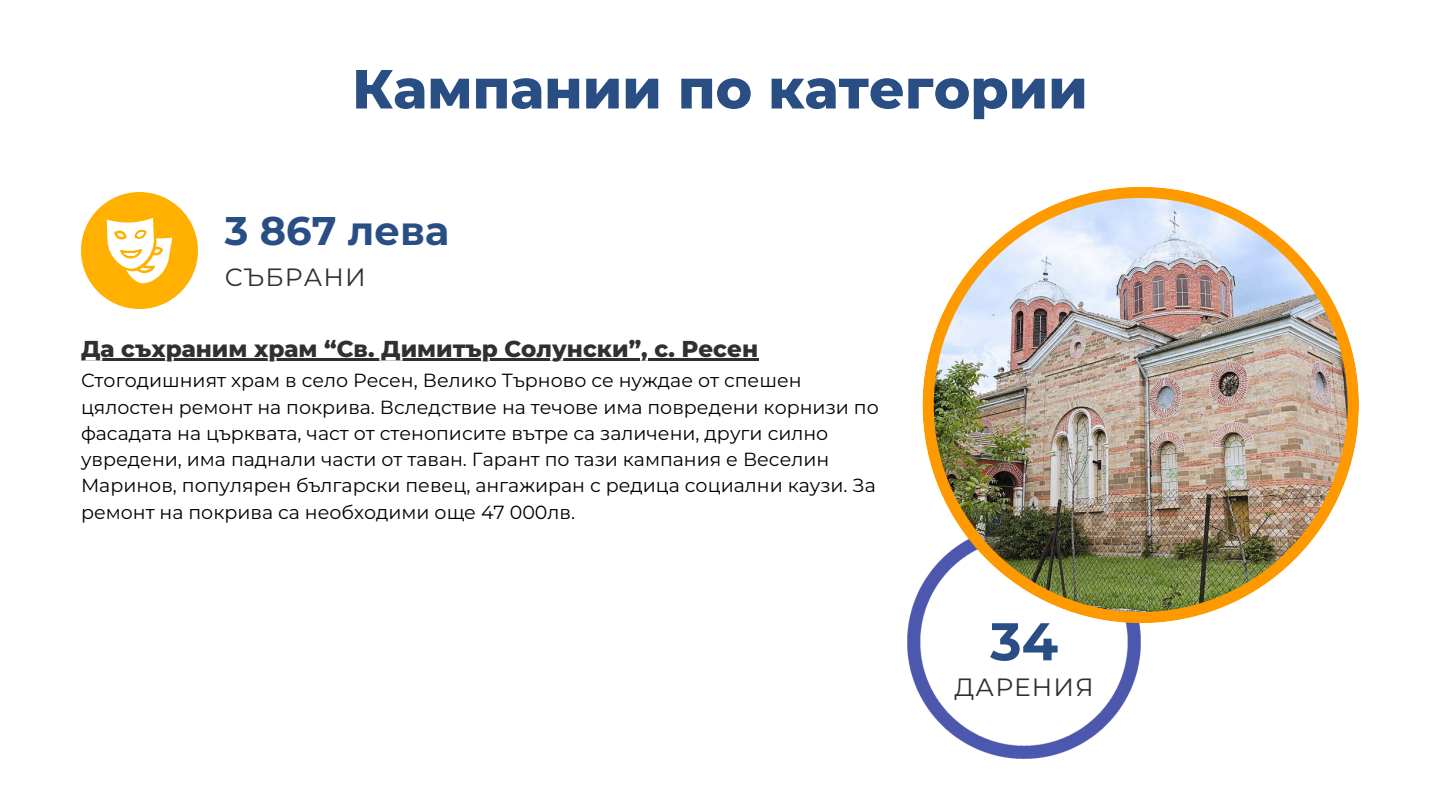
<style>
.page{position:relative;width:1440px;height:810px;background:#fff}
.page>*{position:absolute;margin:0;border:0;box-sizing:border-box;transform-origin:0 0}
.t1{font:800 55px "Montserrat";color:#284e84}
.t2{font:700 53px "Montserrat";color:#284e84}
.t3{font:700 40px "Montserrat";color:#284e84}
.t4{font:25px "Montserrat";letter-spacing:.045em;color:#2f3032}
.t5{font:800 23px "Montserrat";color:#2f3032}
.t6{font:19px/26.2px "Montserrat";color:#000}
</style>
<div class="page">
<div style="left:81px;top:192px;width:117px;height:117px;background:#ffb000;border-radius:50%"></div>
<svg style="left:107px;top:218px;width:65px;height:65px"></svg>
<img style="left:908px;top:585px;width:233px;height:173px">
<img style="left:922px;top:187px;width:437px;height:436px">
<hr style="left:81px;top:358px;width:677px;height:2px;background:#2f3032">
<p class="t1" style="left:352px;top:55px;width:737px">Кампании по категории</p>
<p class="t3" style="left:225px;top:207px;width:226px">3 867 лева</p>
<p class="t4" style="left:225px;top:262px;width:143px">СЪБРАНИ</p>
<p class="t5" style="left:81px;top:334px;width:679px">Да съхраним храм “Св. Димитър Солунски”, с. Ресен</p>
<h4 class="t6" style="left:81px;top:367px;width:799px">Стогодишният храм в село Ресен, Велико Търново се нуждае от спешен цялостен ремонт на покрива. Вследствие на течове има повредени корнизи по фасадата на църквата, част от стенописите вътре са заличени, други силно увредени, има паднали части от таван. Гарант по тази кампания е Веселин Маринов, популярен български певец, ангажиран с редица социални каузи. За ремонт на покрива са необходими още 47 000лв.</h4>
<h2 class="t2" style="left:990px;top:609px;width:69px">34</h2>
<h1 class="t4" style="left:955px;top:672px;width:141px">ДАРЕНИЯ</h1>
</div>
